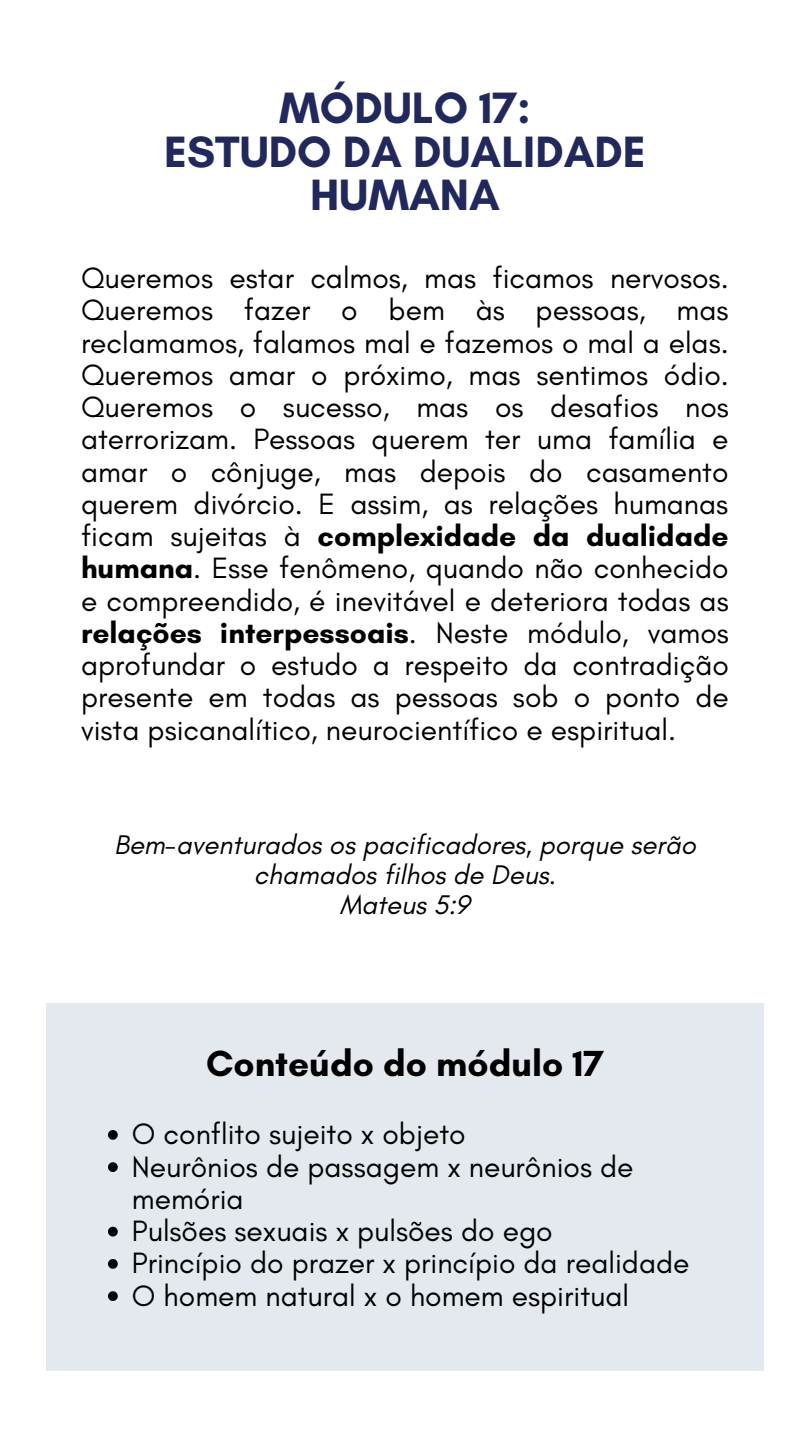
<style>
.page{position:relative;width:810px;height:1440px;background:#fff}
.page>*{position:absolute;margin:0;border:0;box-sizing:border-box;transform-origin:0 0}
.t1{font:700 44.7px/43.5px "Glacial Indifference";color:#20285e;text-align:center}
.t2{font:700 37px "Glacial Indifference";color:#000}
.t3{font:30px/32.2px "Glacial Indifference";color:#000;text-align:justify}
.t4{font:italic 27.5px/30px "Glacial Indifference";color:#000;text-align:center}
.s1{font-weight:700}
</style>
<div class="page">
<div style="left:46px;top:1003px;width:718px;height:368px;background:#e4e9ef"></div>
<svg style="left:108px;top:1130px;width:10px;height:10px"></svg>
<svg style="left:108px;top:1162px;width:10px;height:10px"></svg>
<svg style="left:108px;top:1227px;width:10px;height:10px"></svg>
<svg style="left:108px;top:1259px;width:10px;height:10px"></svg>
<svg style="left:108px;top:1291px;width:10px;height:10px"></svg>
<h1 class="t1" style="left:164px;top:86px;width:483px">MÓDULO 17:<br>ESTUDO DA DUALIDADE<br>HUMANA</h1>
<p class="t3" style="left:81px;top:261px;width:650px">Queremos estar calmos, mas ficamos nervosos.<br>Queremos fazer o bem às pessoas, mas reclamamos, falamos mal e fazemos o mal a elas.<br>Queremos amar o próximo, mas sentimos ódio.<br>Queremos o sucesso, mas os desafios nos aterrorizam. Pessoas querem ter uma família e amar o cônjuge, mas depois do casamento querem divórcio. E assim, as relações humanas ficam sujeitas à <span class="s1">complexidade da dualidade humana</span>. Esse fenômeno, quando não conhecido e compreendido, é inevitável e deteriora todas as <span class="s1">relações interpessoais</span>. Neste módulo, vamos aprofundar o estudo a respeito da contradição presente em todas as pessoas sob o ponto de vista psicanalítico, neurocientífico e espiritual.</p>
<p class="t4" style="left:114px;top:830px;width:583px">Bem-aventurados os pacificadores, porque serão chamados filhos de Deus.<br>Mateus 5:9</p>
<p class="t2" style="left:206px;top:1041px;width:399px">Conteúdo do módulo 17</p>
<p class="t3" style="left:132px;top:1118px;width:559px;text-align:left">O conflito sujeito x objeto<br>Neurônios de passagem x neurônios de memória<br>Pulsões sexuais x pulsões do ego<br>Princípio do prazer x princípio da realidade<br>O homem natural x o homem espiritual</p>
</div>
